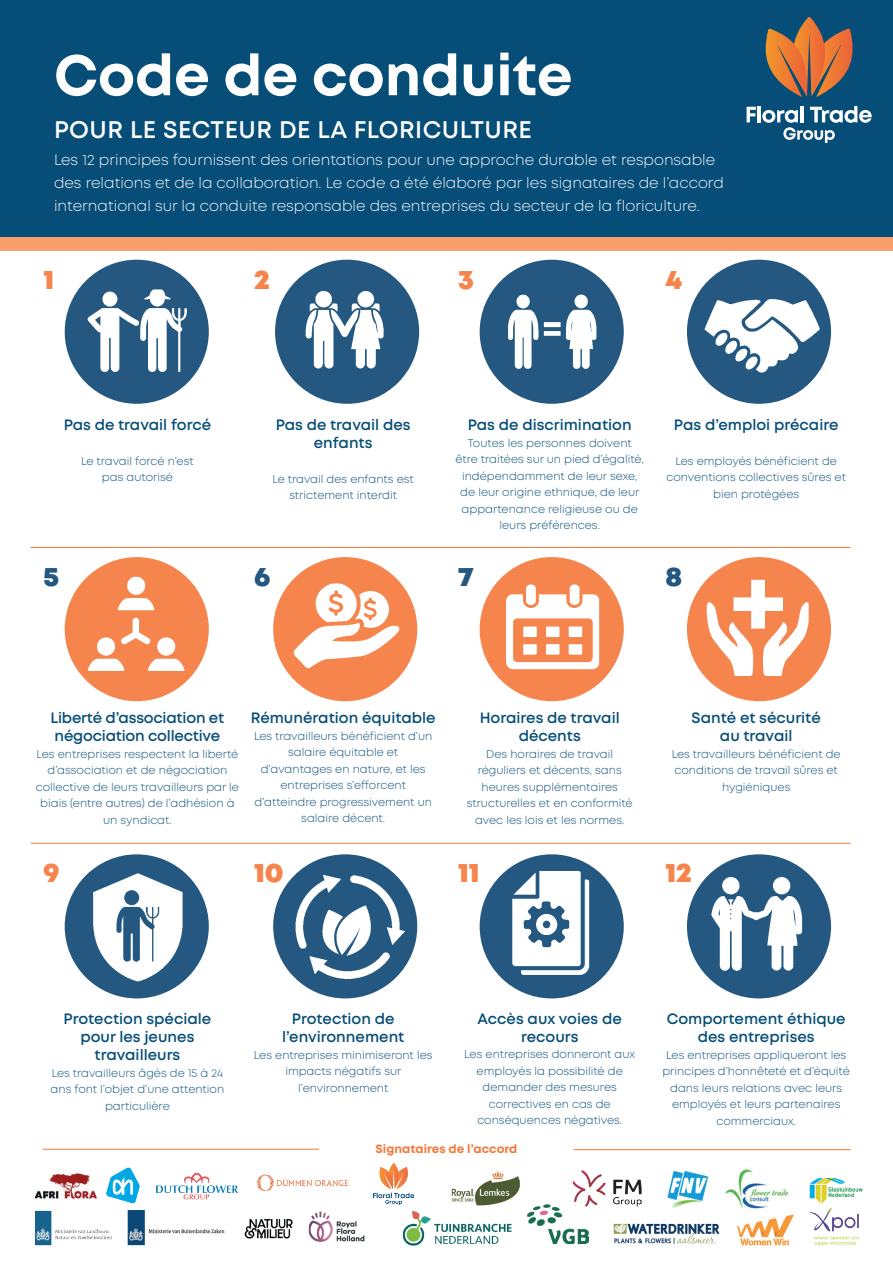
<style>
.page{position:relative;width:893px;height:1263px;background:#fff}
.page>*{position:absolute;margin:0;border:0;box-sizing:border-box;transform-origin:0 0}
.t1{font:700 57px "Mont";color:#fff}
.t2{font:900 27px "Mont";color:#f5854c}
.t3{font:900 27px "Mont";color:#245880}
.t4{font:600 24px "Mont";letter-spacing:.02em;color:#fff}
.t5{font:600 15px/18px "Mont";color:#064d77;text-align:center}
.t6{font:300 15px/22.5px "Mont";color:#fff}
.t7{font:700 12px "Mont";color:#f3793b}
.t8{font:300 11.25px/16.5px "Mont";color:#064d77;text-align:center}
</style>
<div class="page">
<div style="left:0;top:221px;width:893px;height:30px;background:#f89e6d"></div>
<div style="left:0;top:0;width:893px;height:236px;background:#064d77"></div>
<img style="left:35px;top:1163px;width:828px;height:83px">
<hr style="left:574px;top:1149px;width:276px;height:1px;background:#f3793b">
<hr style="left:31px;top:843px;width:819px;height:1px;background:#f3793b">
<hr style="left:43px;top:1149px;width:276px;height:1px;background:#f3793b">
<svg style="left:765px;top:17px;width:88px;height:80px"></svg>
<svg style="left:747px;top:107px;width:9px;height:15px"></svg>
<hr style="left:757px;top:106px;width:4px;height:16px;background:#fff">
<svg style="left:762px;top:106px;width:110px;height:37px"></svg>
<img style="left:65px;top:260px;width:144px;height:144px">
<img style="left:65px;top:557px;width:144px;height:144px">
<img style="left:65px;top:854px;width:144px;height:144px">
<img style="left:687px;top:854px;width:144px;height:144px">
<hr style="left:31px;top:547px;width:819px;height:1px;background:#f3793b">
<img style="left:687px;top:260px;width:144px;height:144px">
<img style="left:275px;top:854px;width:143px;height:144px">
<img style="left:275px;top:260px;width:145px;height:144px">
<img style="left:273px;top:557px;width:144px;height:144px">
<img style="left:480px;top:854px;width:144px;height:144px">
<img style="left:480px;top:260px;width:144px;height:144px">
<img style="left:480px;top:557px;width:144px;height:144px">
<img style="left:687px;top:557px;width:144px;height:144px">
<p class="t1" style="left:54px;top:38px;width:520px">Code de conduite</p>
<p class="t4" style="left:54px;top:114px;width:479px">POUR LE SECTEUR DE LA FLORICULTURE</p>
<p class="t6" style="left:54px;top:149px;width:671px">Les 12 principes fournissent des orientations pour une approche durable et responsable des relations et de la collaboration. Le code a été élaboré par les signataires de l’accord international sur la conduite responsable des entreprises du secteur de la floriculture.</p>
<p class="t2" style="left:44px;top:262px;width:12px">1</p>
<p class="t2" style="left:254px;top:262px;width:17px">2</p>
<p class="t2" style="left:458px;top:262px;width:17px">3</p>
<p class="t2" style="left:665px;top:262px;width:18px">4</p>
<p class="t5" style="left:64px;top:416px;width:149px">Pas de travail forcé</p>
<p class="t8" style="left:81px;top:453px;width:114px">Le travail forcé n’est</p>
<p class="t8" style="left:102px;top:469px;width:72px">pas autorisé</p>
<p class="t3" style="left:44px;top:558px;width:17px">5</p>
<p class="t5" style="left:276px;top:416px;width:136px">Pas de travail des</p>
<p class="t5" style="left:314px;top:434px;width:60px">enfants</p>
<p class="t8" style="left:272px;top:471px;width:143px">Le travail des enfants est</p>
<p class="t8" style="left:289px;top:487px;width:109px">strictement interdit</p>
<p class="t3" style="left:254px;top:558px;width:18px">6</p>
<p class="t5" style="left:468px;top:416px;width:166px">Pas de discrimination</p>
<p class="t8" style="left:455px;top:435px;width:190px">Toutes les personnes doivent être traitées sur un pied d’égalité, indépendamment de leur sexe, de leur origine ethnique, de leur appartenance religieuse ou de leurs préférences.</p>
<p class="t3" style="left:458px;top:558px;width:17px">7</p>
<p class="t5" style="left:674px;top:416px;width:166px">Pas d’emploi précaire</p>
<p class="t8" style="left:666px;top:453px;width:181px">Les employés bénéficient de conventions collectives sûres et bien protégées</p>
<p class="t3" style="left:665px;top:558px;width:18px">8</p>
<p class="t5" style="left:51px;top:709px;width:175px;text-align:left">Liberté d’association et négociation collective</p>
<p class="t8" style="left:36px;top:745px;width:205px">Les entreprises respectent la liberté d’association et de négociation collective de leurs travailleurs par le biais (entre autres) de l’adhésion à un syndicat.</p>
<p class="t5" style="left:251px;top:709px;width:186px">Rémunération équitable</p>
<p class="t8" style="left:254px;top:727px;width:180px">Les travailleurs bénéficient d’un salaire équitable et</p>
<p class="t8" style="left:261px;top:760px;width:166px">d’avantages en nature, et les entreprises s’efforcent</p>
<p class="t8" style="left:254px;top:793px;width:179px">d’atteindre progressivement un salaire décent.</p>
<p class="t2" style="left:44px;top:855px;width:18px">9</p>
<p class="t2" style="left:254px;top:855px;width:31px">10</p>
<p class="t5" style="left:480px;top:709px;width:141px">Horaires de travail</p>
<p class="t5" style="left:519px;top:727px;width:64px">décents</p>
<p class="t8" style="left:486px;top:745px;width:128px">Des horaires de travail</p>
<p class="t8" style="left:478px;top:762px;width:146px">réguliers et décents, sans</p>
<p class="t8" style="left:481px;top:778px;width:138px">heures supplémentaires</p>
<p class="t8" style="left:467px;top:795px;width:168px">structurelles et en conformité avec les lois et les normes.</p>
<p class="t2" style="left:458px;top:855px;width:23px">11</p>
<p class="t5" style="left:692px;top:709px;width:131px">Santé et sécurité</p>
<p class="t5" style="left:720px;top:727px;width:74px">au travail</p>
<p class="t8" style="left:672px;top:745px;width:171px">Les travailleurs bénéficient de conditions de travail sûres et hygiéniques</p>
<p class="t2" style="left:665px;top:855px;width:28px">12</p>
<p class="t5" style="left:64px;top:1010px;width:149px">Protection spéciale pour les jeunes</p>
<p class="t5" style="left:95px;top:1046px;width:87px">travailleurs</p>
<p class="t8" style="left:51px;top:1065px;width:175px">Les travailleurs âgés de 15 à 24 ans font l’objet d’une attention particulière</p>
<p class="t5" style="left:292px;top:1010px;width:104px">Protection de</p>
<p class="t5" style="left:282px;top:1028px;width:124px">l’environnement</p>
<p class="t8" style="left:254px;top:1047px;width:180px">Les entreprises minimiseront les impacts négatifs sur</p>
<p class="t8" style="left:298px;top:1080px;width:92px">l’environnement</p>
<p class="t5" style="left:478px;top:1010px;width:146px">Accès aux voies de</p>
<p class="t5" style="left:521px;top:1028px;width:59px">recours</p>
<p class="t8" style="left:464px;top:1046px;width:172px">Les entreprises donneront aux employés la possibilité de</p>
<p class="t8" style="left:483px;top:1079px;width:136px">demander des mesures</p>
<p class="t8" style="left:489px;top:1096px;width:124px">correctives en cas de</p>
<p class="t8" style="left:477px;top:1112px;width:146px">conséquences négatives.</p>
<p class="t7" style="left:375px;top:1141px;width:144px">Signataires de l’accord</p>
<p class="t5" style="left:667px;top:1010px;width:180px">Comportement éthique des entreprises</p>
<p class="t8" style="left:662px;top:1047px;width:189px">Les entreprises appliqueront les principes d’honnêteté et d’équité dans leurs relations avec leurs employés et leurs partenaires commerciaux.</p>
</div>
